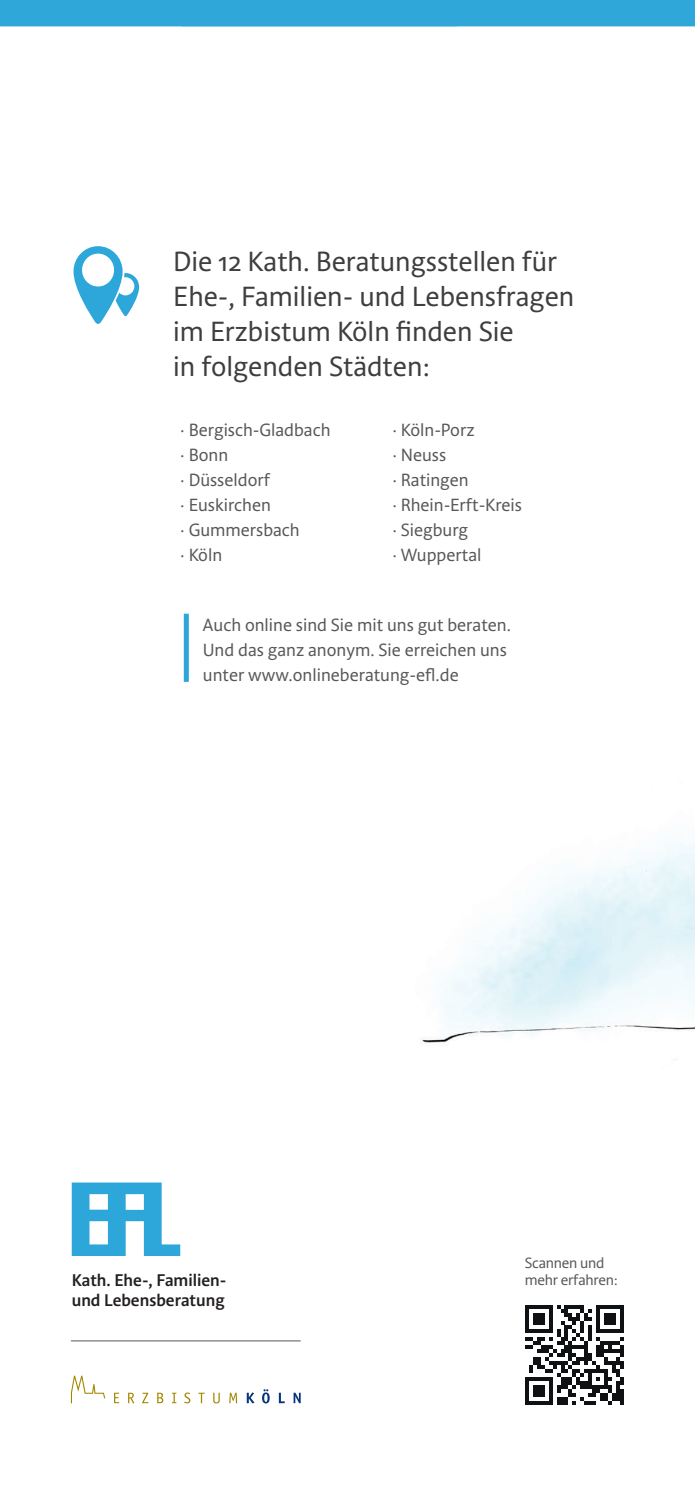
<style>
.page{position:relative;width:695px;height:1489px;background:#fff}
.page>*{position:absolute;margin:0;border:0;box-sizing:border-box;transform-origin:0 0}
.t1{font:27.5px/35px "Acorde";color:#3e3e3f}
.t2{font:17.5px/25px "Acorde";color:#57585a}
.t3{font:600 16.75px/20px "Acorde";color:#231f20}
.t4{font:14.75px/17px "Acorde";letter-spacing:-.015em;color:#57585a}
</style>
<div class="page">
<div style="left:456px;top:0;width:238px;height:27px;background:#30a7d9"></div>
<div style="left:0;top:0;width:456px;height:27px;background:#30a7d9"></div>
<img style="left:421px;top:843px;width:273px;height:218px">
<div style="left:184px;top:613px;width:5px;height:69px;background:#2da6d9"></div>
<svg style="left:73px;top:246px;width:66px;height:78px"></svg>
<svg style="left:72px;top:1182px;width:108px;height:73px"></svg>
<svg style="left:525px;top:1305px;width:99px;height:99px"></svg>
<hr style="left:620px;top:1388px;width:4px;height:16px;background:#0e1214">
<svg style="left:114px;top:1392px;width:5px;height:10px"></svg>
<svg style="left:128px;top:1392px;width:6px;height:11px"></svg>
<svg style="left:142px;top:1392px;width:6px;height:10px"></svg>
<svg style="left:157px;top:1392px;width:6px;height:10px"></svg>
<svg style="left:172px;top:1392px;width:4px;height:10px"></svg>
<svg style="left:184px;top:1392px;width:6px;height:11px"></svg>
<svg style="left:198px;top:1392px;width:7px;height:10px"></svg>
<svg style="left:213px;top:1392px;width:7px;height:11px"></svg>
<svg style="left:229px;top:1392px;width:8px;height:10px"></svg>
<svg style="left:247px;top:1392px;width:7px;height:11px"></svg>
<svg style="left:262px;top:1389px;width:8px;height:14px"></svg>
<svg style="left:279px;top:1392px;width:6px;height:10px"></svg>
<svg style="left:293px;top:1392px;width:7px;height:10px"></svg>
<svg style="left:71px;top:1375px;width:34px;height:28px"></svg>
<hr style="left:71px;top:1340px;width:229px;height:1px;background:#57585a">
<h1 class="t1" style="left:173px;top:245px;width:402px">Die 12 Kath. Beratungsstellen für<br>Ehe-, Familien- und Lebensfragen im Erzbistum Köln finden Sie<br>in folgenden Städten:</h1>
<p class="t2" style="left:180px;top:418px;width:152px">· Bergisch-Gladbach · Bonn<br>· Düsseldorf<br>· Euskirchen<br>· Gummersbach<br>· Köln</p>
<p class="t2" style="left:392px;top:418px;width:131px">· Köln-Porz<br>· Neuss<br>· Ratingen<br>· Rhein-Erft-Kreis · Siegburg<br>· Wuppertal</p>
<p class="t2" style="left:203px;top:613px;width:309px">Auch online sind Sie mit uns gut beraten.<br>Und das ganz anonym. Sie erreichen uns unter www.onlineberatung-efl.de</p>
<p class="t3" style="left:72px;top:1271px;width:156px">Kath. Ehe-, Familien&shy;und Lebensberatung</p>
<p class="t4" style="left:524px;top:1254px;width:95px">Scannen und mehr erfahren:</p>
</div>
